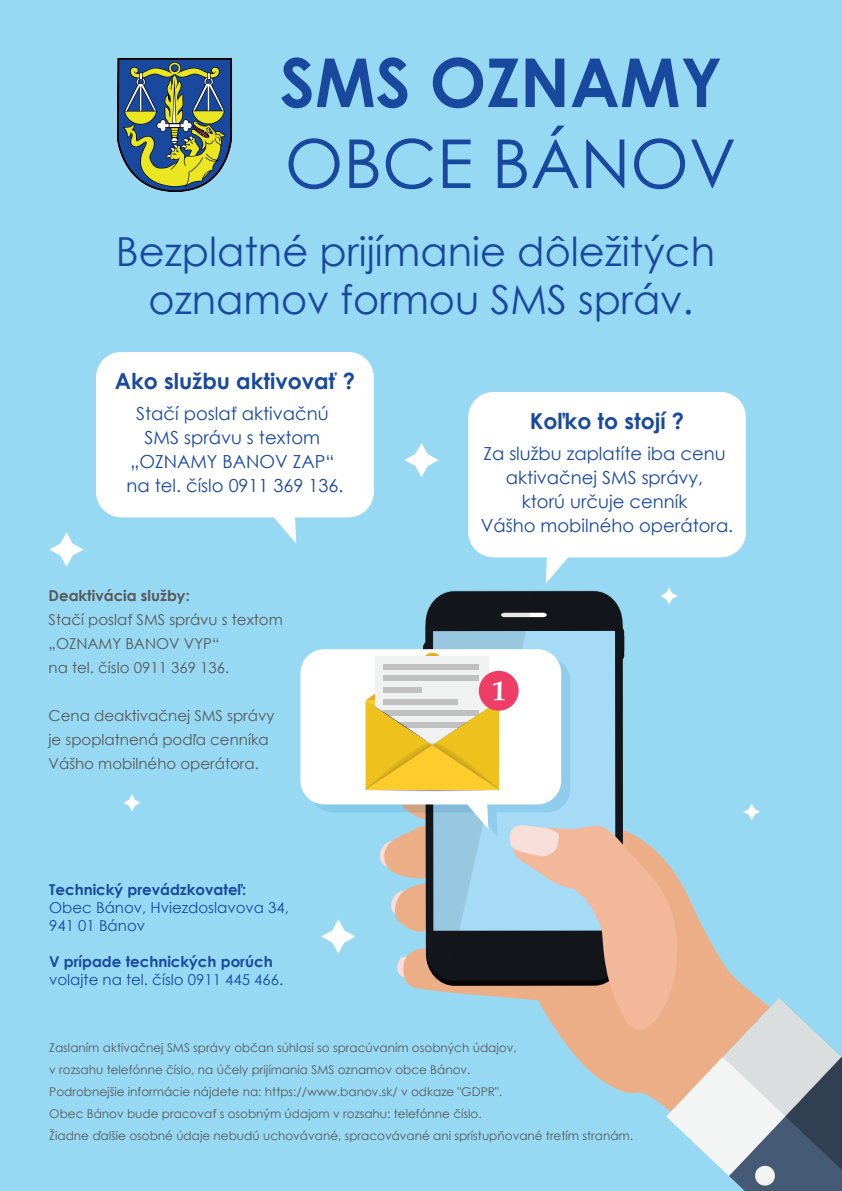
<style>
.page{position:relative;width:842px;height:1191px;background:#97d9f3}
.page>*{position:absolute;margin:0;border:0;box-sizing:border-box;transform-origin:0 0}
.t1{font:700 67.4px "Century Gothic";color:#19499e}
.t2{font:67.4px "Century Gothic";color:#19499e}
.t3{font:40px/48px "Century Gothic";color:#19499e;text-align:center}
.t4{font:700 22px "Century Gothic";color:#19499e}
.t5{font:18px/24px "Century Gothic";color:#19499e;text-align:center}
.t6{font:15px/24px "Century Gothic";color:#57585a}
.t7{font:15px/18px "Century Gothic";color:#19499e}
.t8{font:700 15px "Century Gothic";color:#19499e}
.t9{font:700 15px "Century Gothic";color:#57585a}
.t10{font:12px/22px "Century Gothic";color:#57585a}
</style>
<div class="page">
<svg style="left:577px;top:933px;width:180px;height:175px"></svg>
<svg style="left:423px;top:590px;width:201px;height:62px;background:#27353d"></svg>
<svg style="left:535px;top:612px;width:12px;height:5px"></svg>
<div style="left:535px;top:631px;width:80px;height:21px;background:#a6dbf6"></div>
<svg style="left:428px;top:592px;width:107px;height:57px;background:#435460"></svg>
<svg style="left:666px;top:997px;width:176px;height:194px"></svg>
<svg style="left:539px;top:840px;width:167px;height:218px;fill:#ecae86"></svg>
<div style="left:300px;top:649px;width:261px;height:155px;background:#fff;border-radius:24px"></div>
<svg style="left:365px;top:652px;width:277px;height:350px"></svg>
<svg style="left:321px;top:919px;width:35px;height:34px"></svg>
<svg style="left:743px;top:803px;width:17px;height:17px"></svg>
<div style="left:96px;top:352px;width:278px;height:165px;background:#fff;border-radius:25px"></div>
<svg style="left:270px;top:517px;width:26px;height:26px"></svg>
<div style="left:468px;top:392px;width:278px;height:165px;background:#fff;border-radius:25px"></div>
<svg style="left:546px;top:557px;width:26px;height:26px"></svg>
<img style="left:116px;top:57px;width:117px;height:136px">
<svg style="left:50px;top:532px;width:34px;height:35px"></svg>
<svg style="left:123px;top:794px;width:18px;height:17px"></svg>
<svg style="left:661px;top:587px;width:17px;height:17px"></svg>
<svg style="left:404px;top:443px;width:35px;height:34px"></svg>
<h1 class="t1" style="left:280px;top:31px;width:444px">SMS OZNAMY</h1>
<h1 class="t2" style="left:285px;top:116px;width:453px">OBCE BÁNOV</h1>
<h2 class="t3" style="left:116px;top:226px;width:601px">Bezplatné prijímanie dôležitých oznamov formou SMS správ.</h2>
<h3 class="t4" style="left:115px;top:364px;width:242px">Ako službu aktivovať ?</h3>
<h3 class="t5" style="left:126px;top:401px;width:218px">Stačí poslať aktivačnú<br>SMS správu s textom „OZNAMY BANOV ZAP“ na tel. číslo 0911 369 136.</h3>
<h3 class="t4" style="left:530px;top:404px;width:156px">Koľko to stojí ?</h3>
<h3 class="t5" style="left:481px;top:441px;width:254px">Za službu zaplatíte iba cenu aktivačnej SMS správy,<br>ktorú určuje cenník<br>Vášho mobilného operátora.</h3>
<p class="t9" style="left:49px;top:584px;width:143px">Deaktivácia služby:</p>
<p class="t6" style="left:49px;top:607px;width:236px">Stačí poslať SMS správu s textom „OZNAMY BANOV VYP“<br>na tel. číslo 0911 369 136.</p>
<p class="t6" style="left:49px;top:703px;width:227px">Cena deaktivačnej SMS správy je spoplatnená podľa cenníka<br>Vášho mobilného operátora.</p>
<p class="t8" style="left:49px;top:878px;width:199px">Technický prevádzkovateľ:</p>
<p class="t7" style="left:49px;top:898px;width:241px">Obec Bánov, Hviezdoslavova 34,<br>941 01 Bánov</p>
<p class="t8" style="left:49px;top:950px;width:225px">V prípade technických porúch</p>
<p class="t7" style="left:49px;top:970px;width:236px">volajte na tel. číslo 0911 445 466.</p>
<p class="t10" style="left:49px;top:1036px;width:585px">Zaslaním aktivačnej SMS správy občan súhlasí so spracúvaním osobných údajov,<br>v rozsahu telefónne číslo, na účely prijímania SMS oznamov obce Bánov.<br>Podrobnejšie informácie nájdete na: https://www.banov.sk/ v odkaze "GDPR".<br>Obec Bánov bude pracovať s osobným údajom v rozsahu: telefónne číslo.<br>Žiadne ďalšie osobné údaje nebudú uchovávané, spracovávané ani sprístupňované tretím stranám.</p>
</div>
